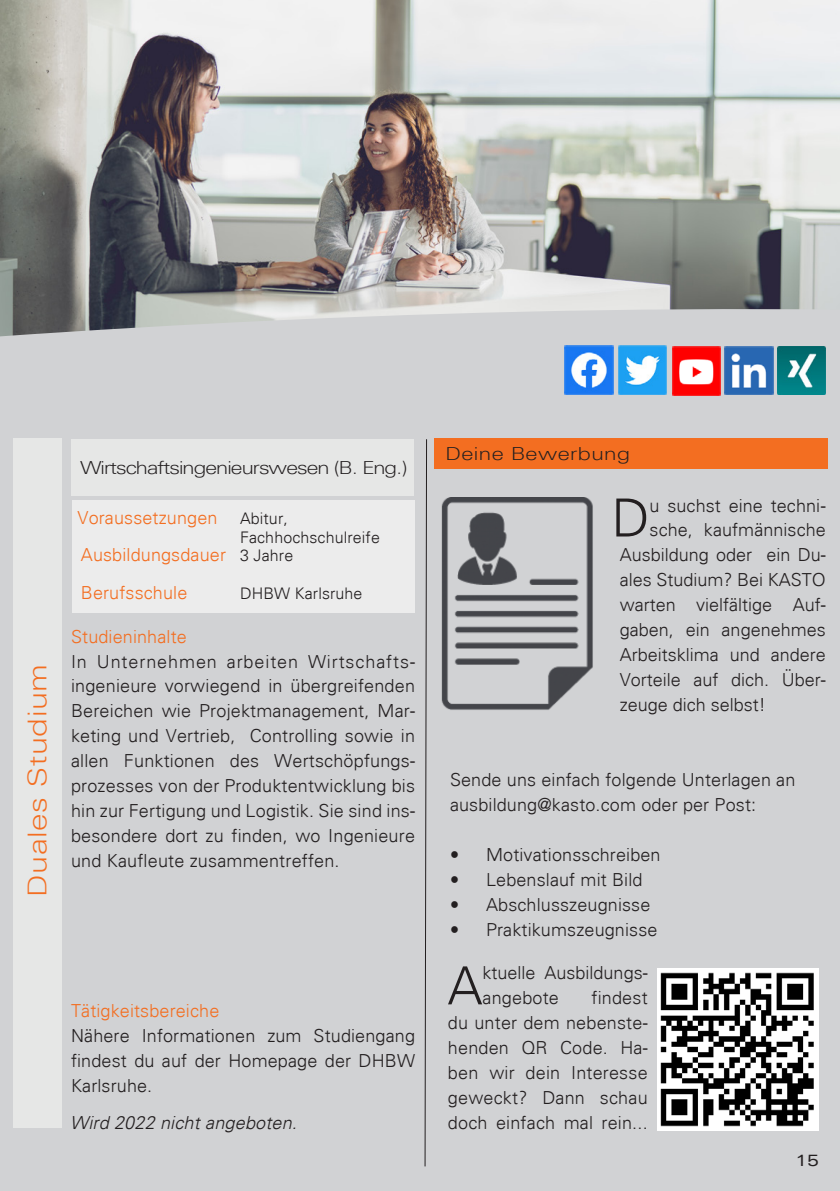
<style>
.page{position:relative;width:840px;height:1191px;background:#fff}
.page>*{position:absolute;margin:0;border:0;box-sizing:border-box;transform-origin:0 0}
.t1{font:300 52.6px "Univers";color:#231f20}
.t2{font:300 26px "Linotype Univers 340 Ex";letter-spacing:.025em;color:#f36e21}
.Absatzformat_1{font:300 18px/25px "Univers";letter-spacing:.005em;color:#231f20;text-align:justify}
.t3{font:300 18px "Univers";letter-spacing:.005em;color:#f36e21}
.t4{font:300 18px "Linotype Univers 340 Ex";letter-spacing:-.05em;color:#231f20}
.Absatzformat_1-2{font:italic 300 18px "Univers";letter-spacing:.01em;color:#231f20}
.t5{font:300 18px "Linotype Univers 340 Ex";letter-spacing:.025em;color:#231f20}
.t6{font:300 16px "Univers";letter-spacing:.005em;color:#231f20}
.t7{font:expanded 16px "Univers";color:#231f20}
.s1{font-size:16px;color:#231f20}
</style>
<div class="page">
<div style="left:0;top:1108px;width:839px;height:83px;background:#d1d2d4"></div>
<img style="left:0;top:0;width:839px;height:299px">
<div style="left:0;top:299px;width:839px;height:809px;background:#d1d2d4"></div>
<div style="left:13px;top:438px;width:48px;height:689px;background:#e6e7e6"></div>
<div style="left:71px;top:439px;width:342px;height:57px;background:#e6e7e6"></div>
<div style="left:434px;top:438px;width:392px;height:31px;background:#f36e21"></div>
<svg style="left:424px;top:439px;width:3px;height:727px"></svg>
<div style="left:72px;top:500px;width:342px;height:113px;background:#ececec"></div>
<img style="left:428px;top:497px;width:195px;height:213px">
<img style="left:656px;top:968px;width:161px;height:162px">
<img style="left:671px;top:347px;width:49px;height:48px">
<img style="left:724px;top:346px;width:48px;height:48px">
<img style="left:564px;top:346px;width:48px;height:48px">
<img style="left:618px;top:346px;width:48px;height:48px">
<img style="left:777px;top:346px;width:48px;height:48px">
<p class="t2" style="left:22px;top:897px;width:235px;rotate:-90deg">Duales Studium</p>
<p class="t4" style="left:80px;top:457px;width:329px">Wirtschaftsingenieurswesen (B. Eng.)</p>
<p class="t3" style="left:77px;top:507px;width:141px">Voraussetzungen</p>
<p class="t6" style="left:240px;top:509px;width:49px">Abitur,</p>
<p class="t6" style="left:240px;top:527px;width:141px">Fachhochschulreife</p>
<p class="t3" style="left:81px;top:544px;width:214px">Ausbildungsdauer <span class="s1">3 Jahre</span></p>
<p class="t3" style="left:81px;top:581px;width:108px">Berufsschule</p>
<p class="t6" style="left:240px;top:583px;width:124px">DHBW Karlsruhe</p>
<p class="t3" style="left:71px;top:625px;width:117px">Studieninhalte</p>
<p class="Absatzformat_1" style="left:71px;top:648px;width:345px">In Unternehmen arbeiten Wirtschafts&shy;ingenieure vorwiegend in übergreifenden Bereichen wie Projektmanagement, Mar&shy;keting und Vertrieb, Controlling sowie in allen Funktionen des Wertschöpfungs&shy;prozesses von der Produktentwicklung bis hin zur Fertigung und Logistik. Sie sind ins&shy;besondere dort zu finden, wo Ingenieure und Kaufleute zusammentreffen.</p>
<p class="t3" style="left:71px;top:999px;width:150px">Tätigkeitsbereiche</p>
<p class="Absatzformat_1" style="left:71px;top:1023px;width:345px">Nähere Informationen zum Studiengang findest du auf der Homepage der DHBW Karlsruhe.</p>
<p class="Absatzformat_1-2" style="left:70px;top:1111px;width:228px">Wird 2022 nicht angeboten.</p>
<p class="t5" style="left:445px;top:443px;width:186px">Deine Bewerbung</p>
<p class="t1" style="left:611px;top:486px;width:39px">D</p>
<p class="Absatzformat_1" style="left:649px;top:492px;width:178px">u suchst eine techni-</p>
<p class="Absatzformat_1" style="left:649px;top:517px;width:178px">sche, kaufmännische</p>
<p class="Absatzformat_1" style="left:619px;top:542px;width:207px">Ausbildung oder ein Du-</p>
<p class="Absatzformat_1" style="left:619px;top:567px;width:207px">ales Studium? Bei KASTO</p>
<p class="Absatzformat_1" style="left:619px;top:592px;width:207px">warten vielfältige Auf-</p>
<p class="Absatzformat_1" style="left:619px;top:617px;width:207px">gaben, ein angenehmes</p>
<p class="Absatzformat_1" style="left:619px;top:642px;width:207px">Arbeitsklima und andere</p>
<p class="Absatzformat_1" style="left:619px;top:667px;width:207px">Vorteile auf dich. Über-</p>
<p class="Absatzformat_1" style="left:619px;top:692px;width:148px">zeuge dich selbst!</p>
<p class="Absatzformat_1" style="left:450px;top:767px;width:347px">Sende uns einfach folgende Unterlagen an ausbildung@kasto.com oder per Post:</p>
<p class="Absatzformat_1" style="left:450px;top:842px;width:212px">• Motivationsschreiben</p>
<p class="Absatzformat_1" style="left:450px;top:867px;width:194px">• Lebenslauf mit Bild</p>
<p class="Absatzformat_1" style="left:450px;top:892px;width:202px">• Abschlusszeugnisse</p>
<p class="Absatzformat_1" style="left:450px;top:917px;width:209px">• Praktikumszeugnisse</p>
<p class="t1" style="left:447px;top:954px;width:37px">A</p>
<p class="Absatzformat_1" style="left:482px;top:960px;width:166px">ktuelle Ausbildungs-</p>
<p class="Absatzformat_1" style="left:447px;top:985px;width:201px;text-indent:143px">findest du unter dem nebenste&shy;henden QR Code. Ha&shy;ben wir dein Interesse geweckt? Dann schau doch einfach mal rein...</p>
<p class="Absatzformat_1" style="left:482px;top:985px;width:78px">angebote</p>
<p class="t7" style="left:795px;top:1150px;width:25px">15</p>
</div>
